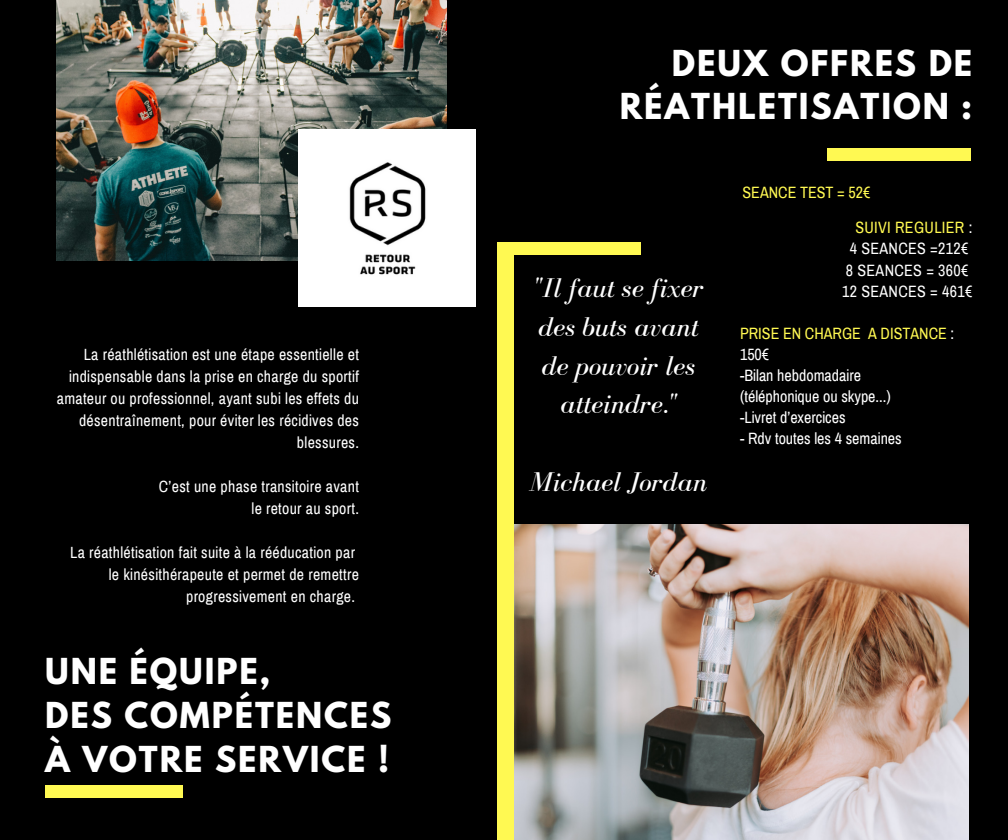
<style>
.page{position:relative;width:1008px;height:840px;background:#000}
.page>*{position:absolute;margin:0;border:0;box-sizing:border-box;transform-origin:0 0}
.t1{font:700 31.6px/44px "League Spartan";letter-spacing:.06em;color:#fff}
.t2{font:italic 28px/38.8px "Bodoni FLF";color:#fff;text-align:center}
.t3{font:16px/22px "Archivo Narrow";letter-spacing:.02em;color:#fff;text-align:right}
.t4{font:16px/20.8px "Archivo Narrow";color:#fff}
.t5{font:16px "Archivo Narrow";color:#fff952}
.s1{color:#fff952}
</style>
<div class="page">
<img style="left:57px;top:0;width:390px;height:260px">
<img style="left:514px;top:524px;width:454px;height:316px">
<div style="left:45px;top:786px;width:138px;height:12px;background:#fff952"></div>
<div style="left:827px;top:148px;width:144px;height:12px;background:#fff952"></div>
<img style="left:298px;top:130px;width:177px;height:177px">
<div style="left:497px;top:244px;width:17px;height:596px;background:#fff952"></div>
<div style="left:497px;top:243px;width:144px;height:12px;background:#fff952"></div>
<p class="t3" style="left:57px;top:344px;width:304px">La réathlétisation est une étape essentielle et indispensable dans la prise en charge du sportif amateur ou professionnel, ayant subi les effets du désentraînement, pour éviter les récidives des blessures.</p>
<p class="t3" style="left:159px;top:476px;width:202px">C’est une phase transitoire avant le retour au sport.</p>
<p class="t3" style="left:70px;top:542px;width:290px">La réathlétisation fait suite à la rééducation par le kinésithérapeute et permet de remettre progressivement en charge.</p>
<h1 class="t1" style="left:45px;top:653px;width:348px">UNE ÉQUIPE,<br>DES COMPÉTENCES<br>À VOTRE SERVICE !</h1>
<h1 class="t1" style="left:620px;top:45px;width:354px;text-align:right">DEUX OFFRES DE<br>RÉATHLETISATION :</h1>
<h2 class="t2" style="left:534px;top:268px;width:172px">"Il faut se fixer des buts avant de pouvoir les atteindre."</h2>
<h2 class="t2" style="left:530px;top:462px;width:179px">Michael Jordan</h2>
<p class="t5" style="left:743px;top:184px;width:129px">SEANCE TEST = 52€</p>
<p class="t3" style="left:842px;top:217px;width:132px"><span class="s1">SUIVI REGULIER</span> :<br>4 SEANCES =212€<br>8 SEANCES = 360€<br>12 SEANCES = 461€</p>
<p class="t4" style="left:740px;top:323px;width:216px"><span class="s1">PRISE EN CHARGE A DISTANCE</span> :<br>150€<br>-Bilan hebdomadaire<br>(téléphonique ou skype...)<br>-Livret d’exercices</p>
<p class="t4" style="left:740px;top:428px;width:163px">- Rdv toutes les 4 semaines</p>
</div>
